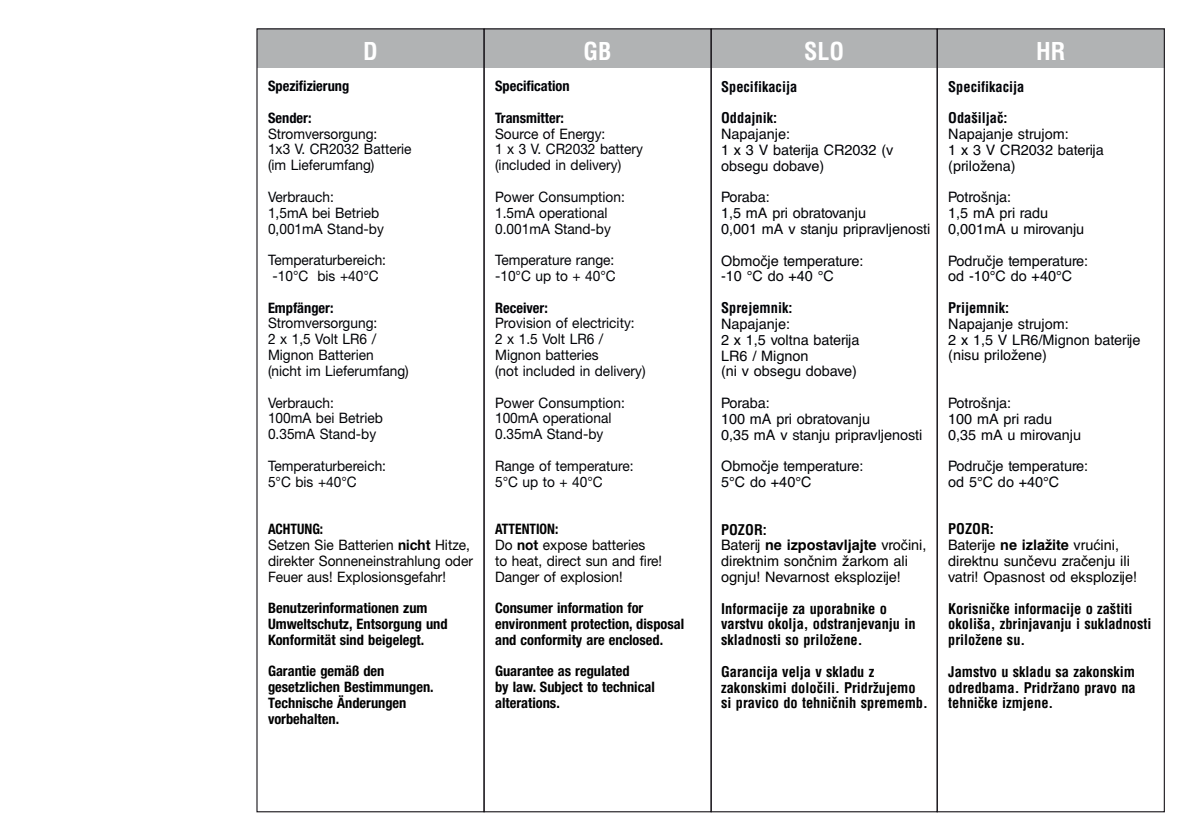
<style>
.page{position:relative;width:1191px;height:840px;background:#fff}
.page>*{position:absolute;margin:0;border:0;box-sizing:border-box;transform-origin:0 0}
.t1{font:700 condensed 24px "Helvetica";color:#fff}
.t2{font:14.4px/15.8px "Helvetica Neue";color:#000206;scale:.95 1}
.t3{font:14.4px/15.8px "Helvetica LTCE";color:#000206}
.t4{font:700 condensed 14.4px/15.8px "Helvetica LTCE";color:#000}
.t5{font:700 condensed 14.4px/15.8px "Helvetica Neue";color:#000}
.t6{font:14.4px/15.8px "Helvetica LTCE";color:#000}
.t7{font:14.4px/15.8px "Helvetica Neue";color:#000;scale:.95 1}
.t8{font:700 condensed 14.4px/31.6px "Helvetica LTCE";color:#000206}
.t9{font:700 condensed 14.4px/31.6px "Helvetica Neue";color:#000206}
.s1{font-weight:700;font-stretch:condensed}
.s2{font-weight:700}
</style>
<div class="page">
<div style="left:257px;top:29px;width:907px;height:39px;background:#b1b3b4"></div>
<div style="left:936px;top:28px;width:228px;height:783px;border:1px solid #1a171c"></div>
<h1 class="t1" style="left:363px;top:36px;width:16px">D</h1>
<h1 class="t1" style="left:583px;top:36px;width:30px">GB</h1>
<p class="t9" style="left:268px;top:70px;width:83px">Spezifizierung<br>Sender:</p>
<p class="t2" style="left:268px;top:125px;width:153px">Stromversorgung:<br>1x3 V. CR2032 Batterie (im Lieferumfang)</p>
<p class="t2" style="left:268px;top:188px;width:123px">Verbrauch:<br>1,5mA bei Betrieb<br>0,001mA Stand-by</p>
<p class="t2" style="left:268px;top:252px;width:126px;text-align:center">Temperaturbereich: -10°C bis +40°C</p>
<p class="t9" style="left:268px;top:291px;width:67px">Empfänger:</p>
<p class="t2" style="left:268px;top:315px;width:150px">Stromversorgung:<br>2 x 1,5 Volt LR6 /<br>Mignon Batterien (nicht im Lieferumfang)</p>
<p class="t2" style="left:268px;top:394px;width:123px">Verbrauch:<br>100mA bei Betrieb<br>0.35mA Stand-by</p>
<p class="t2" style="left:268px;top:457px;width:126px">Temperaturbereich:<br>5°C bis +40°C</p>
<p class="t7" style="left:268px;top:520px;width:217px"><span class="s1">ACHTUNG:<br></span>Setzen Sie Batterien <span class="s2">nicht</span> Hitze, direkter Sonneneinstrahlung oder<br>Feuer aus! Explosionsgefahr!</p>
<p class="t5" style="left:268px;top:599px;width:181px">Benutzerinformationen zum<br>Umweltschutz, Entsorgung und<br>Konformität sind beigelegt.</p>
<p class="t5" style="left:268px;top:662px;width:167px">Garantie gemäß den gesetzlichen Bestimmungen.<br>Technische Änderungen vorbehalten.</p>
<p class="t9" style="left:495px;top:70px;width:76px">Specification<br>Transmitter:</p>
<p class="t2" style="left:495px;top:125px;width:157px">Source of Energy:<br>1 x 3 V. CR2032 battery (included in delivery)</p>
<p class="t2" style="left:495px;top:188px;width:138px">Power Consumption:<br>1.5mA operational<br>0.001mA Stand-by</p>
<p class="t2" style="left:495px;top:252px;width:128px">Temperature range: -10°C up to + 40°C</p>
<p class="t9" style="left:495px;top:291px;width:54px">Receiver:</p>
<p class="t2" style="left:495px;top:315px;width:160px">Provision of electricity:<br>2 x 1.5 Volt LR6 /<br>Mignon batteries<br>(not included in delivery)</p>
<p class="t2" style="left:495px;top:394px;width:138px">Power Consumption:<br>100mA operational<br>0.35mA Stand-by</p>
<p class="t2" style="left:495px;top:457px;width:147px">Range of temperature:<br>5°C up to + 40°C</p>
<p class="t7" style="left:495px;top:520px;width:177px"><span class="s1">ATTENTION:<br></span>Do <span class="s2">not</span> expose batteries<br>to heat, direct sun and fire!<br>Danger of explosion!</p>
<p class="t5" style="left:495px;top:599px;width:191px">Consumer information for environment protection, disposal and conformity are enclosed.</p>
<p class="t5" style="left:495px;top:662px;width:161px">Guarantee as regulated<br>by law. Subject to technical alterations.</p>
<h1 class="t1" style="left:804px;top:36px;width:42px">SLO</h1>
<h1 class="t1" style="left:1036px;top:36px;width:31px">HR</h1>
<p class="t8" style="left:721px;top:70px;width:78px">Specifikacija<br>Oddajnik:</p>
<p class="t3" style="left:721px;top:126px;width:174px">Napajanje:<br>1 x 3 V baterija CR2032 (v obsegu dobave)</p>
<p class="t3" style="left:721px;top:189px;width:211px">Poraba:<br>1,5 mA pri obratovanju<br>0,001 mA v stanju pripravljenosti</p>
<p class="t3" style="left:721px;top:253px;width:144px">Območje temperature: -10 °C do +40 °C</p>
<p class="t8" style="left:721px;top:292px;width:73px">Sprejemnik:</p>
<p class="t3" style="left:721px;top:316px;width:140px">Napajanje:<br>2 x 1,5 voltna baterija<br>LR6 / Mignon<br>(ni v obsegu dobave)</p>
<p class="t3" style="left:721px;top:395px;width:203px">Poraba:<br>100 mA pri obratovanju<br>0,35 mA v stanju pripravljenosti</p>
<p class="t3" style="left:721px;top:458px;width:144px">Območje temperature:<br>5°C do +40°C</p>
<p class="t6" style="left:721px;top:521px;width:207px"><span class="s1">POZOR:<br></span>Baterij <span class="s2">ne izpostavljajte</span> vročini, direktnim sončnim žarkom ali ognju! Nevarnost eksplozije!</p>
<p class="t4" style="left:721px;top:600px;width:196px">Informacije za uporabnike o varstvu okolja, odstranjevanju in skladnosti so priložene.</p>
<p class="t4" style="left:721px;top:663px;width:208px">Garancija velja v skladu z zakonskimi določili. Pridržujemo si pravico do tehničnih sprememb.</p>
<p class="t8" style="left:948px;top:70px;width:78px">Specifikacija<br>Odašiljač:</p>
<p class="t3" style="left:948px;top:126px;width:157px">Napajanje strujom:<br>1 x 3 V CR2032 baterija (priložena)</p>
<p class="t3" style="left:948px;top:189px;width:137px">Potrošnja:<br>1,5 mA pri radu<br>0,001mA u mirovanju</p>
<p class="t3" style="left:948px;top:252px;width:141px">Područje temperature: od -10°C do +40°C</p>
<p class="t8" style="left:948px;top:292px;width:62px">Prijemnik:</p>
<p class="t3" style="left:948px;top:316px;width:194px">Napajanje strujom:<br>2 x 1,5 V LR6/Mignon baterije (nisu priložene)</p>
<p class="t3" style="left:948px;top:395px;width:134px">Potrošnja:<br>100 mA pri radu<br>0,35 mA u mirovanju</p>
<p class="t3" style="left:948px;top:458px;width:141px">Područje temperature: od 5°C do +40°C</p>
<p class="t6" style="left:948px;top:521px;width:190px"><span class="s1">POZOR:<br></span>Baterije <span class="s2">ne izlažite</span> vrućini, direktnu sunčevu zračenju ili vatri! Opasnost od eksplozije!</p>
<p class="t4" style="left:948px;top:600px;width:205px">Korisničke informacije o zaštiti okoliša, zbrinjavanju i sukladnosti priložene su.</p>
<p class="t4" style="left:948px;top:663px;width:189px;text-align:justify">Jamstvo u skladu sa zakonskim odredbama. Pridržano pravo na tehničke izmjene.</p>
</div>
